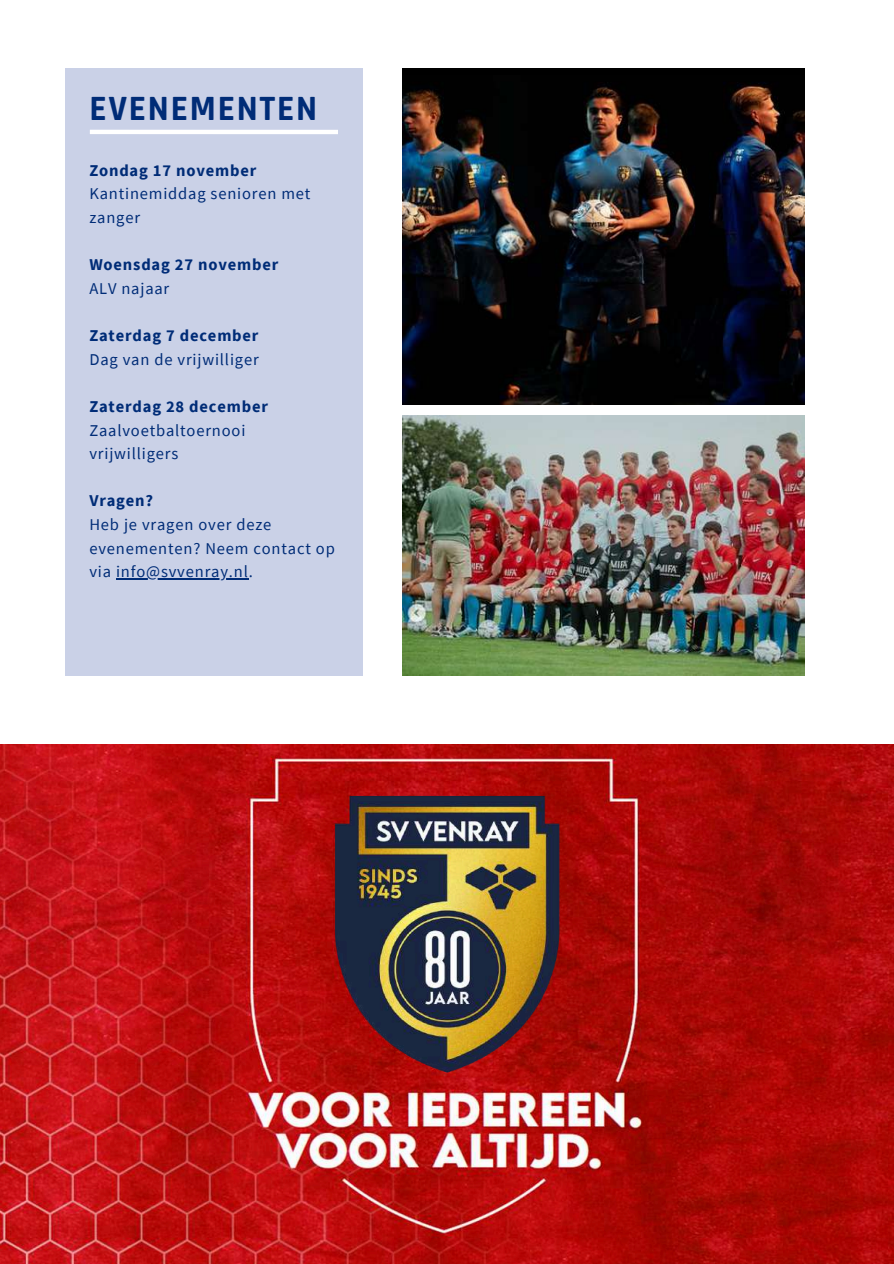
<style>
.page{position:relative;width:894px;height:1264px;background:#fff}
.page>*{position:absolute;margin:0;border:0;box-sizing:border-box;transform-origin:0 0}
.t1{font:700 36px "Rajdhani";letter-spacing:.05em;color:#002c77}
.t2{font:16.5px/23.7px "Source Sans Pro";letter-spacing:.05em;color:#002c77}
.t3{font:700 16.5px "Source Sans Pro";letter-spacing:.05em;color:#002c77}
</style>
<div class="page">
<div style="left:65px;top:68px;width:297px;height:607px;background:#cad1e7"></div>
<hr style="left:89px;top:130px;width:249px;height:4px;background:#fff">
<img style="left:0;top:744px;width:893px;height:519px">
<img style="left:288px;top:744px;width:317px;height:412px">
<img style="left:402px;top:68px;width:402px;height:336px">
<img style="left:402px;top:416px;width:402px;height:260px">
<hr style="left:116px;top:578px;width:133px;height:1px;background:#002c77">
<h1 class="t1" style="left:89px;top:87px;width:229px">EVENEMENTEN</h1>
<p class="t3" style="left:89px;top:159px;width:168px">Zondag 17 november</p>
<p class="t2" style="left:89px;top:181px;width:223px">Kantinemiddag senioren met zanger</p>
<p class="t3" style="left:89px;top:254px;width:190px">Woensdag 27 november</p>
<p class="t2" style="left:89px;top:276px;width:81px">ALV najaar</p>
<p class="t3" style="left:89px;top:325px;width:171px">Zaterdag 7 december</p>
<p class="t2" style="left:89px;top:347px;width:171px">Dag van de vrijwilliger</p>
<p class="t3" style="left:89px;top:396px;width:180px">Zaterdag 28 december</p>
<p class="t2" style="left:89px;top:418px;width:157px">Zaalvoetbaltoernooi vrijwilligers</p>
<p class="t3" style="left:89px;top:490px;width:65px">Vragen?</p>
<p class="t2" style="left:89px;top:512px;width:247px">Heb je vragen over deze evenementen? Neem contact op via info@svvenray.nl.</p>
</div>
